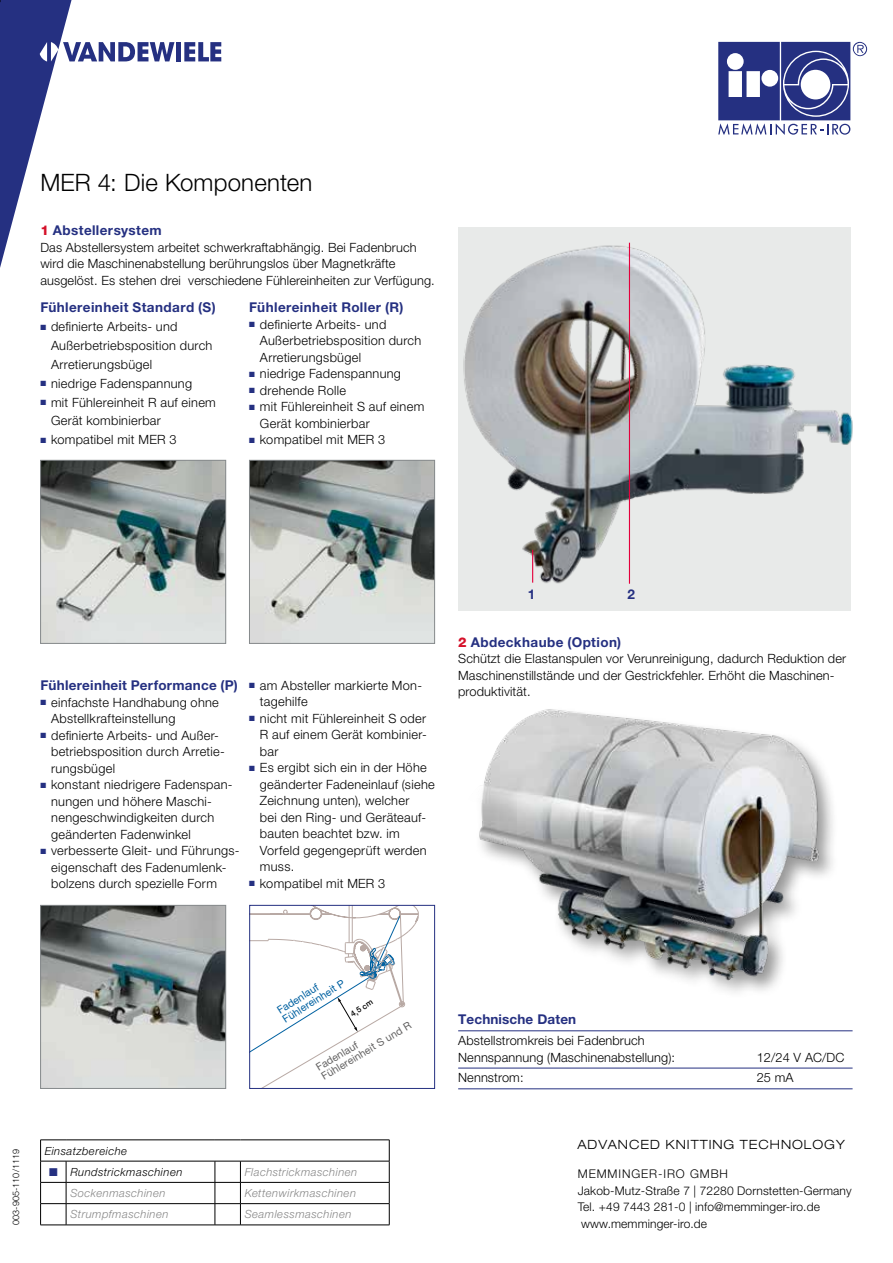
<style>
.page{position:relative;width:893px;height:1263px;background:#fff}
.page>*{position:absolute;margin:0;border:0;box-sizing:border-box;transform-origin:0 0}
.t1{font:300 24px "Helvetica Neue LT Pro";letter-spacing:.01em;color:#000}
.t2{font:700 13.5px "Helvetica Neue LT Pro";letter-spacing:.025em;color:#253081}
.t3{font:300 12.75px/16.5px "Helvetica Neue LT Pro";letter-spacing:.02em;color:#000}
.t4{font:300 expanded 12.75px "Helvetica Neue LT Pro";letter-spacing:.075em;color:#000}
.t5{font:300 12px/16.5px "Helvetica Neue LT Pro";letter-spacing:.01em;color:#000}
.t6{font:italic 300 11.25px "Helvetica Neue LT Pro";letter-spacing:.04em;color:#878787}
.t7{font:italic 300 11.25px "Helvetica Neue LT Pro";letter-spacing:.04em;color:#000}
.t8{font:10.5px/10.5px "Helvetica Neue LT Pro";color:#646363}
.t9{font:10.5px/10.6px "Helvetica Neue LT Pro";color:#0061a1}
.t10{font:300 9px "Helvetica Neue LT Pro";letter-spacing:.01em;color:#000}
.t11{font:500 7.95px "Helvetica Neue LT Pro";color:#000}
.s1{font-weight:800;color:#d5112a}
.s2{color:#253081}
</style>
<div class="page">
<div style="left:176px;top:42px;width:5px;height:19px;background:#253081"></div>
<svg style="left:184px;top:42px;width:37px;height:19px"></svg>
<svg style="left:0;top:0;width:174px;height:268px"></svg>
<svg style="left:718px;top:42px;width:149px;height:93px"></svg>
<svg style="left:251px;top:907px;width:168px;height:180px"></svg>
<div style="left:249px;top:905px;width:186px;height:184px;border:1px solid #253081"></div>
<div style="left:458px;top:227px;width:393px;height:383px;background:#e8eae9"></div>
<img style="left:463px;top:242px;width:390px;height:342px">
<hr style="left:532px;top:550px;width:1px;height:33px;background:#e4003c">
<hr style="left:629px;top:243px;width:1px;height:341px;background:#e4003c">
<hr style="left:458px;top:1030px;width:395px;height:1px;background:#253081">
<hr style="left:458px;top:1068px;width:395px;height:1px;background:#253081">
<hr style="left:458px;top:1088px;width:395px;height:1px;background:#253081">
<img style="left:42px;top:462px;width:182px;height:180px">
<div style="left:40px;top:460px;width:186px;height:184px;border:1px solid #868a8c"></div>
<img style="left:42px;top:907px;width:182px;height:180px">
<div style="left:40px;top:905px;width:186px;height:184px;border:1px solid #868a8c"></div>
<img style="left:251px;top:462px;width:182px;height:180px">
<div style="left:249px;top:460px;width:186px;height:184px;border:1px solid #868a8c"></div>
<hr style="left:66px;top:1139px;width:149px;height:1px;background:#000">
<svg style="left:215px;top:1139px;width:25px;height:1px"></svg>
<hr style="left:240px;top:1139px;width:149px;height:1px;background:#000">
<hr style="left:66px;top:1161px;width:149px;height:1px;background:#000">
<hr style="left:240px;top:1161px;width:149px;height:1px;background:#000">
<hr style="left:66px;top:1182px;width:149px;height:1px;background:#000">
<hr style="left:240px;top:1182px;width:149px;height:1px;background:#000">
<hr style="left:66px;top:1203px;width:149px;height:1px;background:#000">
<hr style="left:240px;top:1203px;width:149px;height:1px;background:#000">
<svg style="left:389px;top:1140px;width:1px;height:85px"></svg>
<svg style="left:40px;top:1139px;width:27px;height:86px"></svg>
<hr style="left:66px;top:1224px;width:149px;height:1px;background:#000">
<svg style="left:215px;top:1161px;width:26px;height:64px"></svg>
<hr style="left:240px;top:1224px;width:149px;height:1px;background:#000">
<img style="left:479px;top:709px;width:354px;height:284px">
<h1 class="t1" style="left:40px;top:168px;width:273px">MER 4: Die Komponenten</h1>
<p class="t2" style="left:40px;top:222px;width:123px"><span class="s1">1</span> Abstellersystem</p>
<p class="t3" style="left:40px;top:238px;width:396px">Das Abstellersystem arbeitet schwerkraftabhängig. Bei Fadenbruch wird die Maschinenabstellung berührungslos über Magnetkräfte ausgelöst. Es stehen drei verschiedene Fühlereinheiten zur Verfügung.</p>
<p class="t2" style="left:40px;top:299px;width:177px">Fühlereinheit Standard (S)</p>
<p class="t3" style="left:51px;top:317px;width:163px;line-height:18.9px;text-indent:-11px"><span class="s2">■</span> definierte Arbeits- und<br>Außerbetriebsposition durch<br>Arretierungsbügel</p>
<p class="t3" style="left:40px;top:375px;width:153px"><span class="s2">■</span> niedrige Fadenspannung</p>
<p class="t3" style="left:51px;top:392px;width:166px;line-height:18.9px;text-indent:-11px"><span class="s2">■</span> mit Fühlereinheit R auf einem<br>Gerät kombinierbar</p>
<p class="t3" style="left:40px;top:431px;width:138px"><span class="s2">■</span> kompatibel mit MER 3</p>
<p class="t2" style="left:249px;top:299px;width:156px">Fühlereinheit Roller (R)</p>
<p class="t3" style="left:260px;top:316px;width:163px;text-indent:-11px"><span class="s2">■</span> definierte Arbeits- und<br>Außerbetriebsposition durch<br>Arretierungsbügel</p>
<p class="t3" style="left:249px;top:365px;width:153px"><span class="s2">■</span> niedrige Fadenspannung</p>
<p class="t3" style="left:249px;top:382px;width:98px"><span class="s2">■</span> drehende Rolle</p>
<p class="t3" style="left:260px;top:398px;width:166px;text-indent:-11px"><span class="s2">■</span> mit Fühlereinheit S auf einem<br>Gerät kombinierbar</p>
<p class="t3" style="left:249px;top:431px;width:138px"><span class="s2">■</span> kompatibel mit MER 3</p>
<p class="t2" style="left:41px;top:677px;width:199px">Fühlereinheit Performance (P)</p>
<p class="t3" style="left:51px;top:694px;width:169px;text-indent:-11px"><span class="s2">■</span> einfachste Handhabung ohne<br>Abstellkrafteinstellung</p>
<p class="t3" style="left:51px;top:727px;width:175px;text-indent:-11px"><span class="s2">■</span> definierte Arbeits- und Außer&shy;betriebsposition durch Arretie&shy;rungsbügel</p>
<p class="t3" style="left:51px;top:776px;width:183px;text-indent:-11px"><span class="s2">■</span> konstant niedrigere Fadenspan&shy;nungen und höhere Maschi&shy;nengeschwindigkeiten durch geänderten Fadenwinkel</p>
<p class="t3" style="left:51px;top:842px;width:190px;text-indent:-11px"><span class="s2">■</span> verbesserte Gleit- und Führungs&shy;eigenschaft des Fadenumlenk&shy;bolzens durch spezielle Form</p>
<p class="t3" style="left:260px;top:677px;width:164px;text-indent:-11px"><span class="s2">■</span> am Absteller markierte Mon&shy;tagehilfe</p>
<p class="t3" style="left:260px;top:710px;width:168px;text-align:justify;text-indent:-11px"><span class="s2">■</span> nicht mit Fühlereinheit S oder R auf einem Gerät kombinier&shy;bar</p>
<p class="t3" style="left:260px;top:759px;width:176px;text-indent:-11px"><span class="s2">■</span> Es ergibt sich ein in der Höhe geänderter Fadeneinlauf (siehe<br>Zeichnung unten), welcher<br>bei den Ring- und Geräteauf&shy;bauten beachtet bzw. im<br>Vorfeld gegengeprüft werden muss.</p>
<p class="t3" style="left:249px;top:875px;width:138px"><span class="s2">■</span> kompatibel mit MER 3</p>
<p class="t2" style="left:528px;top:586px;width:9px">1</p>
<p class="t2" style="left:627px;top:586px;width:9px">2</p>
<p class="t2" style="left:458px;top:634px;width:164px"><span class="s1">2</span> Abdeckhaube (Option)</p>
<p class="t3" style="left:458px;top:650px;width:389px">Schützt die Elastanspulen vor Verunreinigung, dadurch Reduktion der<br>Maschinenstillstände und der Gestrickfehler. Erhöht die Maschinen&shy;produktivität.</p>
<p class="t9" style="left:275px;top:1007px;width:73px;rotate:-33deg">Fadenlauf<br>Fühlereinheit P</p>
<p class="t8" style="left:314px;top:1063px;width:104px;rotate:-31deg">Fadenlauf<br>Fühlereinheit S und R</p>
<p class="t11" style="left:349px;top:1010px;width:26px;rotate:-33deg">4,5 cm</p>
<p class="t10" style="left:10px;top:1225px;width:78px;rotate:-90deg">003-905-110/1119</p>
<p class="t7" style="left:45px;top:1144px;width:84px">Einsatzbereiche</p>
<p class="t7" style="left:49px;top:1165px;width:135px"><span class="s2">■</span> Rundstrickmaschinen</p>
<p class="t6" style="left:245px;top:1165px;width:114px">Flachstrickmaschinen</p>
<p class="t6" style="left:70px;top:1186px;width:97px">Sockenmaschinen</p>
<p class="t6" style="left:245px;top:1186px;width:113px">Kettenwirkmaschinen</p>
<p class="t6" style="left:70px;top:1207px;width:100px">Strumpfmaschinen</p>
<p class="t6" style="left:245px;top:1207px;width:108px">Seamlessmaschinen</p>
<p class="t2" style="left:458px;top:1011px;width:120px">Technische Daten</p>
<p class="t3" style="left:458px;top:1032px;width:218px">Abstellstromkreis bei Fadenbruch<br>Nennspannung (Maschinenabstellung):</p>
<p class="t3" style="left:757px;top:1048px;width:89px">12/24 V AC/DC</p>
<p class="t3" style="left:458px;top:1069px;width:67px">Nennstrom:</p>
<p class="t3" style="left:757px;top:1069px;width:38px">25 mA</p>
<p class="t4" style="left:577px;top:1136px;width:269px">ADVANCED KNITTING TECHNOLOGY</p>
<p class="t5" style="left:578px;top:1166px;width:275px">MEMMINGER-IRO GMBH<br>Jakob-Mutz-Straße 7 | 72280 Dornstetten-Germany Tel. +49 7443 281-0 | info@memminger-iro.de www.memminger-iro.de</p>
</div>
